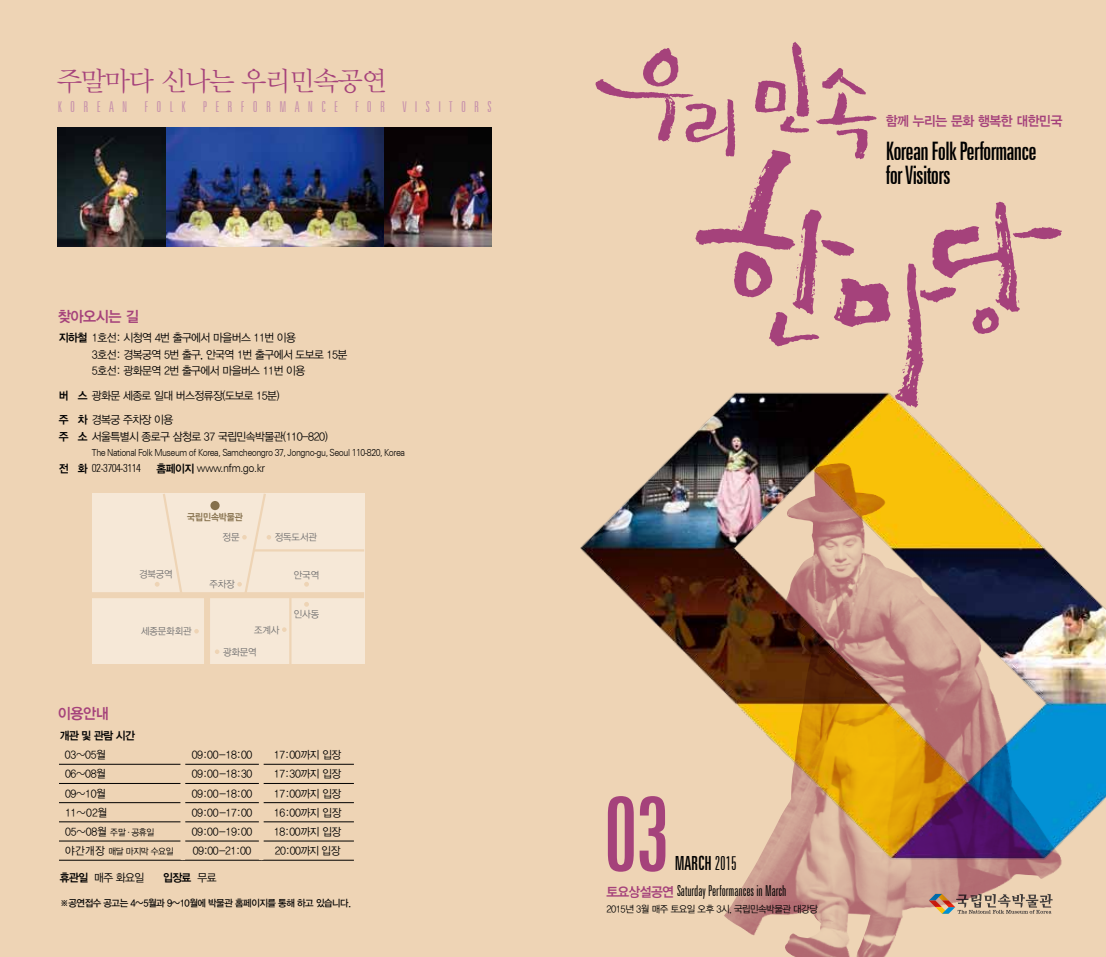
<style>
.page{position:relative;width:1106px;height:957px;background:#fff}
.page>*{position:absolute;margin:0;border:0;box-sizing:border-box;transform-origin:0 0}
.t1{font:extra-condensed 105px "Zurich BT";color:#a5427b;scale:.95 1}
.t2{font:27px "YDIY Mj O320";letter-spacing:-.05em;color:#a5427b}
.t3{font:extra-condensed 25.5px/24.6px "Zurich BT";letter-spacing:-.03em;color:#000;scale:.95 1}
.t4{font:extra-condensed 19.5px "Zurich BT";letter-spacing:-.01em;color:#000;scale:.95 1}
.t5{font:300 extra-condensed 15px "Zurich BT";color:#000;scale:.95 1}
.t6{font:15px "YDIYGO340";letter-spacing:-.03em;color:#a5427b;scale:.95 1}
.t7{font:300 extra-condensed 14.85px "Zurich BT";letter-spacing:.56em;color:#c68fab}
.t8{font:13.5px "YDIYGO340";letter-spacing:-.03em;color:#a5427b;scale:.95 1}
.t9{font:11.25px/16.2px "YDIYGO320";letter-spacing:-.05em;color:#000;scale:.95 1}
.t10{font:300 11.25px "Zurich BT";letter-spacing:-.05em;color:#000;scale:.95 1}
.t11{font:300 condensed 11.25px "Zurich BT";letter-spacing:-.05em;color:#000;scale:.95 1}
.t12{font:11.25px "YDIYGO340";letter-spacing:-.05em;color:#000;scale:.95 1}
.t13{font:10.95px "YDIYGO320";letter-spacing:-.03em;color:#000;scale:.95 1}
.t14{font:300 9.75px "Zurich BT";letter-spacing:-.05em;color:#000;scale:.9 1}
.t15{font:9.75px "YDIYGO330";letter-spacing:-.05em;color:#000;scale:.95 1}
.t16{font:9.75px "YDIYGO320";letter-spacing:-.01em;color:#727171;scale:.95 1}
.t17{font:9.75px "YDIYGO320";letter-spacing:-.05em;color:#000;scale:.95 1}
.t18{font:9.75px "YDIYGO340";letter-spacing:-.01em;color:#86714d;scale:.9 1}
.t19{font:9px "YDIYGO320";letter-spacing:-.05em;color:#000;scale:.95 1}
.s1{font-family:"YDIYGO340"}
.s2{font-family:"YDIYGO340";font-weight:400;font-stretch:normal}
.s3{font-family:"YDIYGO340";font-weight:400}
.s4{font-size:9px}
.s5{font-size:10.95px}
.s6{font-family:"YDIYGO320"}
.s7{font-weight:300}
.s8{font-family:"YDIYGO340";font-weight:400;font-stretch:normal;font-size:13.5px;color:#a5427b}
</style>
<div class="page">
<div style="left:0;top:0;width:553px;height:957px;background:#eed4b5"></div>
<img style="left:58px;top:128px;width:108px;height:119px">
<img style="left:383px;top:128px;width:109px;height:119px">
<img style="left:166px;top:128px;width:217px;height:119px">
<div style="left:553px;top:0;width:553px;height:957px;background:#eed4b5"></div>
<img style="left:580px;top:407px;width:526px;height:435px">
<svg style="left:595px;top:42px;width:466px;height:365px"></svg>
<img style="left:724px;top:467px;width:338px;height:490px">
<div style="left:92px;top:494px;width:272px;height:170px;background:#f6e8d7"></div>
<div style="left:92px;top:592px;width:272px;height:6px;background:#eed4b5"></div>
<div style="left:204px;top:595px;width:6px;height:69px;background:#eed4b5"></div>
<hr style="left:254px;top:549px;width:110px;height:2px;background:#eed4b5">
<hr style="left:289px;top:597px;width:2px;height:67px;background:#eed4b5">
<div style="left:210px;top:501px;width:10px;height:9px;background:#86714d;border-radius:50%"></div>
<svg style="left:215px;top:649px;width:4px;height:5px"></svg>
<svg style="left:237px;top:494px;width:34px;height:98px"></svg>
<svg style="left:282px;top:627px;width:4px;height:5px"></svg>
<svg style="left:194px;top:629px;width:5px;height:4px"></svg>
<svg style="left:155px;top:494px;width:27px;height:98px"></svg>
<svg style="left:304px;top:582px;width:5px;height:5px"></svg>
<svg style="left:304px;top:602px;width:5px;height:5px"></svg>
<hr style="left:59px;top:764px;width:122px;height:1px;background:#000">
<hr style="left:185px;top:764px;width:74px;height:1px;background:#000">
<hr style="left:263px;top:764px;width:91px;height:1px;background:#000">
<hr style="left:59px;top:783px;width:122px;height:1px;background:#000">
<hr style="left:185px;top:783px;width:74px;height:1px;background:#000">
<hr style="left:263px;top:783px;width:91px;height:1px;background:#000">
<hr style="left:59px;top:802px;width:122px;height:1px;background:#000">
<hr style="left:185px;top:802px;width:74px;height:1px;background:#000">
<hr style="left:263px;top:802px;width:91px;height:1px;background:#000">
<hr style="left:59px;top:821px;width:122px;height:1px;background:#000">
<hr style="left:185px;top:821px;width:74px;height:1px;background:#000">
<hr style="left:263px;top:821px;width:91px;height:1px;background:#000">
<hr style="left:59px;top:841px;width:122px;height:1px;background:#000">
<hr style="left:185px;top:841px;width:74px;height:1px;background:#000">
<hr style="left:263px;top:841px;width:91px;height:1px;background:#000">
<hr style="left:59px;top:860px;width:124px;height:1px;background:#000">
<hr style="left:183px;top:860px;width:78px;height:1px;background:#000">
<hr style="left:261px;top:860px;width:93px;height:1px;background:#000">
<h2 class="t2" style="left:57px;top:68px;width:331px">주말마다 신나는 우리민속공연</h2>
<h3 class="t7" style="left:58px;top:99px;width:435px">KOREAN FOLK PERFORMANCE FOR VISITORS</h3>
<h3 class="t6" style="left:58px;top:308px;width:87px">찾아오시는 길</h3>
<p class="t9" style="left:92px;top:330px;width:270px;text-indent:-33px"><span class="s1">지하철</span> 1호선: 시청역 4번 출구에서 마을버스 11번 이용<br>3호선: 경복궁역 5번 출구, 안국역 1번 출구에서 도보로 15분<br>5호선: 광화문역 2번 출구에서 마을버스 11번 이용</p>
<p class="t9" style="left:59px;top:383px;width:234px;line-height:24.8px"><span class="s1">버 스</span> 광화문 세종로 일대 버스정류장(도보로 15분) <span class="s1">주 차</span> 경복궁 주차장 이용</p>
<p class="t9" style="left:59px;top:428px;width:284px"><span class="s1">주 소</span> 서울특별시 종로구 삼청로 37 국립민속박물관(110-820)</p>
<p class="t14" style="left:92px;top:446px;width:349px">The National Folk Museum of Korea, Samcheongro 37, Jongno-gu, Seoul 110-820, Korea</p>
<p class="t11" style="left:59px;top:461px;width:88px"><span class="s2">전 화</span> 02-3704-3114</p>
<p class="t10" style="left:157px;top:461px;width:116px"><span class="s3">홈페이지</span> www.nfm.go.kr</p>
<p class="t18" style="left:187px;top:511px;width:64px">국립민속박물관</p>
<p class="t16" style="left:223px;top:532px;width:19px">정문</p>
<p class="t16" style="left:275px;top:532px;width:46px">정독도서관</p>
<p class="t16" style="left:139px;top:568px;width:37px">경북궁역</p>
<p class="t16" style="left:294px;top:570px;width:28px">안국역</p>
<p class="t16" style="left:294px;top:608px;width:28px">인사동</p>
<p class="t16" style="left:209px;top:579px;width:28px">주차장</p>
<p class="t16" style="left:141px;top:626px;width:55px">세종문화회관</p>
<p class="t16" style="left:254px;top:624px;width:28px">조계사</p>
<h3 class="t6" style="left:58px;top:705px;width:55px">이용안내</h3>
<p class="t12" style="left:60px;top:729px;width:81px">개관 및 관람 시간</p>
<p class="t16" style="left:223px;top:646px;width:37px">광화문역</p>
<p class="t13" style="left:65px;top:749px;width:44px">03~05월</p>
<p class="t13" style="left:192px;top:749px;width:65px">09:00-18:00</p>
<p class="t13" style="left:274px;top:749px;width:72px">17:00까지 입장</p>
<p class="t13" style="left:65px;top:768px;width:44px">06~08월</p>
<p class="t13" style="left:192px;top:768px;width:65px">09:00-18:30</p>
<p class="t13" style="left:274px;top:768px;width:72px">17:30까지 입장</p>
<p class="t13" style="left:65px;top:787px;width:44px">09~10월</p>
<p class="t13" style="left:192px;top:787px;width:65px">09:00-18:00</p>
<p class="t13" style="left:274px;top:787px;width:72px">17:00까지 입장</p>
<p class="t13" style="left:65px;top:806px;width:46px">11~02월</p>
<p class="t13" style="left:192px;top:806px;width:65px">09:00-17:00</p>
<p class="t13" style="left:274px;top:806px;width:72px">16:00까지 입장</p>
<p class="t13" style="left:65px;top:826px;width:96px">05~08월 <span class="s4">주말·공휴일</span></p>
<p class="t13" style="left:192px;top:826px;width:65px">09:00-19:00</p>
<p class="t13" style="left:274px;top:826px;width:72px">18:00까지 입장</p>
<p class="t19" style="left:65px;top:846px;width:116px"><span class="s5">야간개장</span> 매달 마지막 수요일</p>
<p class="t13" style="left:193px;top:845px;width:63px">09:00-21:00</p>
<p class="t13" style="left:275px;top:845px;width:70px">20:00까지 입장</p>
<p class="t9" style="left:60px;top:869px;width:90px"><span class="s1">휴관일</span> 매주 화요일</p>
<p class="t12" style="left:163px;top:870px;width:58px">입장료 <span class="s6">무료</span></p>
<p class="t15" style="left:60px;top:897px;width:308px">※공연접수 공고는 4~5월과 9~10월에 박물관 홈페이지를 통해 하고 있습니다.</p>
<p class="t8" style="left:885px;top:113px;width:187px">함께 누리는 문화 행복한 대한민국</p>
<h3 class="t3" style="left:885px;top:138px;width:160px">Korean Folk Performance for Visitors</h3>
<h1 class="t1" style="left:603px;top:773px;width:72px">03</h1>
<h3 class="t4" style="left:675px;top:851px;width:67px">MARCH <span class="s7">2015</span></h3>
<h3 class="t5" style="left:606px;top:882px;width:191px"><span class="s8">토요상설공연</span> Saturday Performances in March</h3>
<p class="t17" style="left:606px;top:904px;width:224px">2015년 3월 매주 토요일 오후 3시, 국립민속박물관 대강당</p>
</div>
